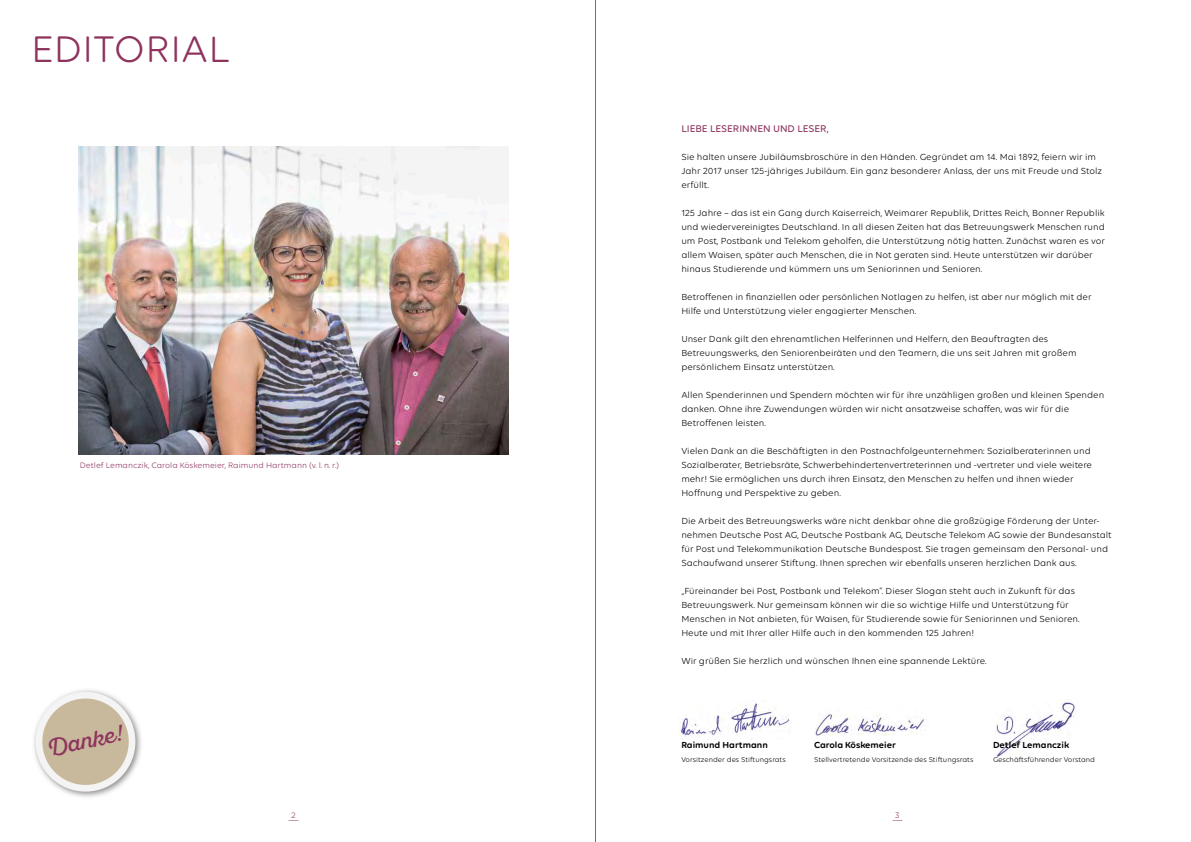
<style>
.page{position:relative;width:1191px;height:842px;background:#fff}
.page>*{position:absolute;margin:0;border:0;box-sizing:border-box;transform-origin:0 0}
.t1{font:40px "Volte Rounded";letter-spacing:.01em;color:#8e335d}
.t2{font:22px "Sant Elia Script";color:#8e335d}
.t3{font:500 10.5px "Volte Rounded";color:#8e335d}
.t4{font:9.5px/14px "Volte Rounded";color:#000}
.t5{font:600 9.5px "Volte Rounded";color:#000}
.t6{font:8.5px "Volte Rounded";color:#8e335d}
.t7{font:7.5px "Volte Rounded";color:#000}
</style>
<div class="page">
<img style="left:678px;top:702px;width:112px;height:38px">
<img style="left:815px;top:713px;width:112px;height:22px">
<img style="left:996px;top:700px;width:80px;height:59px">
<img style="left:78px;top:146px;width:430px;height:308px">
<svg style="left:34px;top:690px;width:106px;height:106px"></svg>
<hr style="left:595px;top:0;width:1px;height:842px;background:#7b6d6f">
<h1 class="t1" style="left:31px;top:26px;width:200px">EDitORial</h1>
<p class="t6" style="left:80px;top:460px;width:261px">Detlef lemanczik, Carola Köskemeier, Raimund hartmann (v. l. n. r.)</p>
<h2 class="t2" style="left:45px;top:736px;width:78px;rotate:-12deg">Danke!</h2>
<p class="t3" style="left:681px;top:122px;width:149px">LIEBE LESERINNEN UND LESER,</p>
<p class="t4" style="left:681px;top:150px;width:422px">Sie halten unsere Jubiläumsbroschüre in den händen. Gegründet am 14. Mai 1892, feiern wir im<br>Jahr 2017 unser 125-jähriges Jubiläum. Ein ganz besonderer anlass, der uns mit Freude und Stolz erfüllt.</p>
<p class="t4" style="left:681px;top:206px;width:425px">125 Jahre – das ist ein Gang durch Kaiserreich, Weimarer Republik, Drittes Reich, Bonner Republik und wiedervereinigtes Deutschland. in all diesen Zeiten hat das Betreuungswerk Menschen rund um Post, Postbank und telekom geholfen, die Unterstützung nötig hatten. Zunächst waren es vor allem Waisen, später auch Menschen, die in not geraten sind. heute unterstützen wir darüber hinaus Studierende und kümmern uns um Seniorinnen und Senioren.</p>
<p class="t4" style="left:681px;top:290px;width:412px">Betroffenen in finanziellen oder persönlichen notlagen zu helfen, ist aber nur möglich mit der hilfe und Unterstützung vieler engagierter Menschen.</p>
<p class="t4" style="left:681px;top:332px;width:397px">Unser Dank gilt den ehrenamtlichen helferinnen und helfern, den Beauftragten des<br>Betreuungswerks, den Seniorenbeiräten und den teamern, die uns seit Jahren mit großem persönlichem Einsatz unterstützen.</p>
<p class="t4" style="left:681px;top:388px;width:424px">allen Spenderinnen und Spendern möchten wir für ihre unzähligen großen und kleinen Spenden danken. Ohne ihre Zuwendungen würden wir nicht ansatzweise schaffen, was wir für die<br>Betroffenen leisten.</p>
<p class="t4" style="left:681px;top:444px;width:412px">Vielen Dank an die Beschäftigten in den Postnachfolgeunternehmen: Sozialberaterinnen und Sozialberater, Betriebsräte, Schwerbehindertenvertreterinnen und -vertreter und viele weitere mehr! Sie ermöglichen uns durch ihren Einsatz, den Menschen zu helfen und ihnen wieder hoffnung und Perspektive zu geben.</p>
<p class="t4" style="left:681px;top:514px;width:432px">Die arbeit des Betreuungswerks wäre nicht denkbar ohne die großzügige Förderung der Unter&shy;nehmen Deutsche Post aG, Deutsche Postbank aG, Deutsche telekom aG sowie der Bundesanstalt für Post und telekommunikation Deutsche Bundespost. Sie tragen gemeinsam den Personal- und Sachaufwand unserer Stiftung. ihnen sprechen wir ebenfalls unseren herzlichen Dank aus.</p>
<p class="t4" style="left:681px;top:584px;width:400px">„Füreinander bei Post, Postbank und telekom“. Dieser Slogan steht auch in Zukunft für das Betreuungswerk. nur gemeinsam können wir die so wichtige hilfe und Unterstützung für Menschen in not anbieten, für Waisen, für Studierende sowie für Seniorinnen und Senioren. heute und mit ihrer aller hilfe auch in den kommenden 125 Jahren!</p>
<p class="t4" style="left:681px;top:654px;width:307px">Wir grüßen Sie herzlich und wünschen ihnen eine spannende lektüre.</p>
<p class="t5" style="left:681px;top:739px;width:88px">raimund hartmann</p>
<p class="t7" style="left:681px;top:755px;width:106px">Vorsitzender des Stiftungsrats</p>
<p class="t5" style="left:814px;top:739px;width:83px">carola köskemeier</p>
<p class="t7" style="left:814px;top:755px;width:161px">Stellvertretende Vorsitzende des Stiftungsrats</p>
<p class="t5" style="left:993px;top:739px;width:78px">detlef lemanczik</p>
<p class="t7" style="left:993px;top:755px;width:104px">Geschäftsführender Vorstand</p>
<p class="t6" style="left:291px;top:811px;width:6px">2</p>
<p class="t6" style="left:895px;top:811px;width:6px">3</p>
</div>
